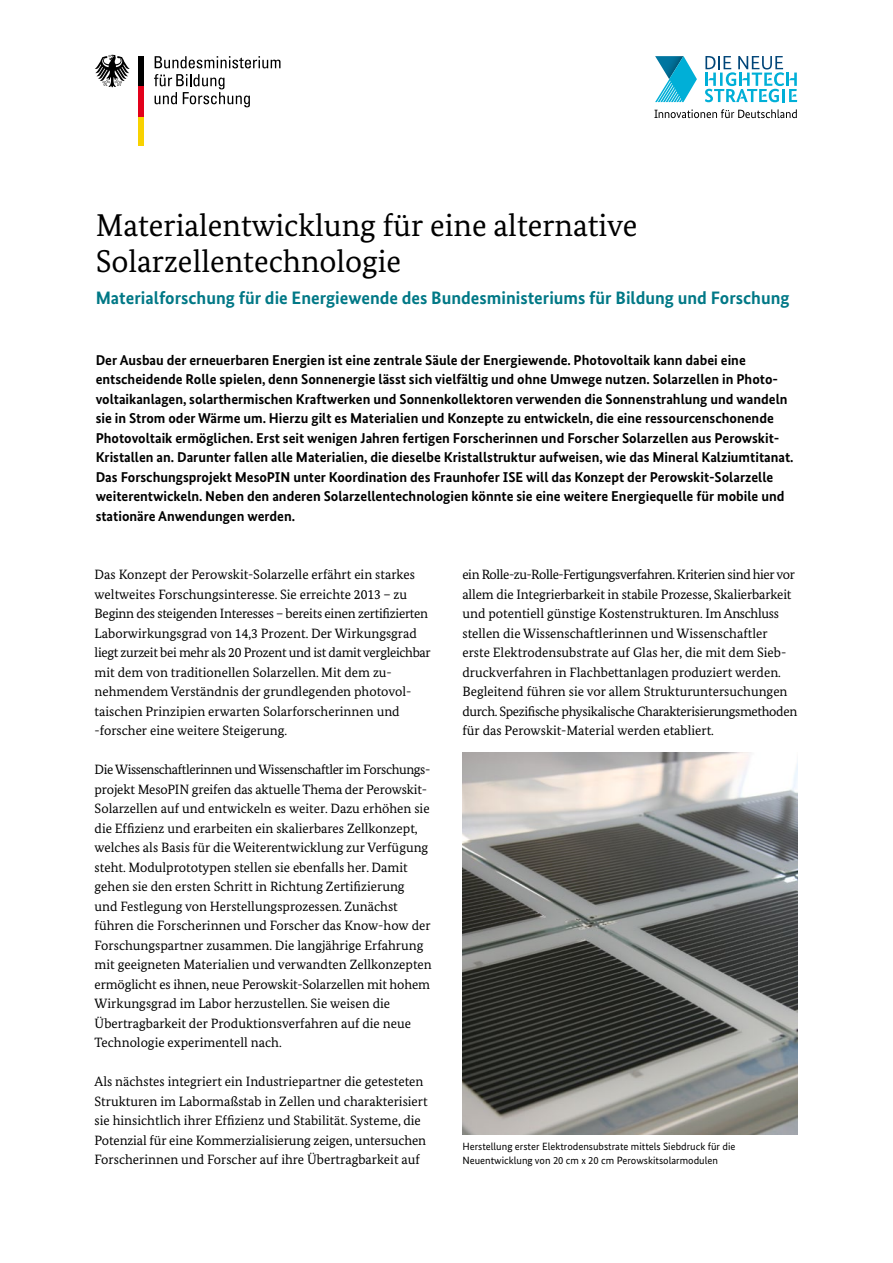
<style>
.page{position:relative;width:893px;height:1263px;background:#fff}
.page>*{position:absolute;margin:0;border:0;box-sizing:border-box;transform-origin:0 0}
.t1{font:31.5px "Bundes Serif";color:#000}
.t2{font:700 18px "Bundes Sans";color:#007886}
.t3{font:700 14.25px/19.5px "Bundes Sans";color:#000}
.t4{font:13.5px/19.5px "Bundes Serif";color:#000}
.t5{font:10.5px/13.5px "Bundes Sans";color:#000}
</style>
<div class="page">
<svg style="left:154px;top:74px;width:96px;height:33px"></svg>
<svg style="left:155px;top:56px;width:125px;height:12px"></svg>
<div style="left:139px;top:116px;width:5px;height:30px;background:#f8d200"></div>
<div style="left:139px;top:86px;width:5px;height:30px;background:#e2001a"></div>
<div style="left:139px;top:56px;width:5px;height:30px;background:#000"></div>
<svg style="left:95px;top:55px;width:35px;height:32px"></svg>
<svg style="left:705px;top:56px;width:92px;height:46px"></svg>
<svg style="left:655px;top:56px;width:42px;height:46px"></svg>
<svg style="left:654px;top:109px;width:143px;height:9px"></svg>
<img style="left:462px;top:753px;width:335px;height:381px">
<h1 class="t1" style="left:96px;top:206px;width:543px">Materialentwicklung für eine alternative</h1>
<h1 class="t1" style="left:96px;top:242px;width:307px">Solarzellentechnologie</h1>
<h2 class="t2" style="left:96px;top:287px;width:695px">Materialforschung für die Energiewende des Bundesministeriums für Bildung und Forschung</h2>
<p class="t3" style="left:96px;top:350px;width:699px">Der Ausbau der erneuerbaren Energien ist eine zentrale Säule der Energiewende. Photovoltaik kann dabei eine entscheidende Rolle spielen, denn Sonnenergie lässt sich vielfältig und ohne Umwege nutzen. Solarzellen in Photo&shy;voltaikanlagen, solarthermischen Kraftwerken und Sonnenkollektoren verwenden die Sonnenstrahlung und wandeln sie in Strom oder Wärme um. Hierzu gilt es Materialien und Konzepte zu entwickeln, die eine ressourcenschonende Photovoltaik ermöglichen. Erst seit wenigen Jahren fertigen Forscherinnen und Forscher Solarzellen aus Perowskit-Kristallen an. Darunter fallen alle Materialien, die dieselbe Kristallstruktur aufweisen, wie das Mineral Kalziumtitanat.<br>Das Forschungsprojekt MesoPIN unter Koordination des Fraunhofer ISE will das Konzept der Perowskit-Solarzelle weiterentwickeln. Neben den anderen Solarzellentechnologien könnte sie eine weitere Energiequelle für mobile und stationäre Anwendungen werden.</p>
<p class="t4" style="left:95px;top:565px;width:338px">Das Konzept der Perowskit-Solarzelle erfährt ein starkes weltweites Forschungsinteresse. Sie erreichte 2013 – zu Beginn des steigenden Interesses – bereits einen zertifizierten Laborwirkungsgrad von 14,3 Prozent. Der Wirkungsgrad liegt zurzeit bei mehr als 20 Prozent und ist damit vergleichbar mit dem von traditionellen Solarzellen. Mit dem zu&shy;nehmendem Verständnis der grundlegenden photovol&shy;taischen Prinzipien erwarten Solarforscherinnen und -forscher eine weitere Steigerung.</p>
<p class="t4" style="left:95px;top:760px;width:339px">Die Wissenschaftlerinnen und Wissenschaftler im Forschungs&shy;projekt MesoPIN greifen das aktuelle Thema der Perowskit-Solarzellen auf und entwickeln es weiter. Dazu erhöhen sie die Effizienz und erarbeiten ein skalierbares Zellkonzept, welches als Basis für die Weiterentwicklung zur Verfügung steht. Modulprototypen stellen sie ebenfalls her. Damit gehen sie den ersten Schritt in Richtung Zertifizierung<br>und Festlegung von Herstellungsprozessen. Zunächst führen die Forscherinnen und Forscher das Know-how der Forschungspartner zusammen. Die langjährige Erfahrung mit geeigneten Materialien und verwandten Zellkonzepten ermöglicht es ihnen, neue Perowskit-Solarzellen mit hohem Wirkungsgrad im Labor herzustellen. Sie weisen die Übertragbarkeit der Produktionsverfahren auf die neue Technologie experimentell nach.</p>
<p class="t4" style="left:95px;top:1072px;width:335px">Als nächstes integriert ein Industriepartner die getesteten Strukturen im Labormaßstab in Zellen und charakterisiert sie hinsichtlich ihrer Effizienz und Stabilität. Systeme, die Potenzial für eine Kommerzialisierung zeigen, untersuchen Forscherinnen und Forscher auf ihre Übertragbarkeit auf</p>
<p class="t4" style="left:462px;top:565px;width:336px">ein Rolle-zu-Rolle-Fertigungsverfahren. Kriterien sind hier vor allem die Integrierbarkeit in stabile Prozesse, Skalierbarkeit und potentiell günstige Kostenstrukturen. Im Anschluss stellen die Wissenschaftlerinnen und Wissenschaftler erste Elektrodensubstrate auf Glas her, die mit dem Sieb&shy;druckverfahren in Flachbettanlagen produziert werden.<br>Begleitend führen sie vor allem Strukturuntersuchungen durch. Spezifische physikalische Charakterisierungsmethoden für das Perowskit-Material werden etabliert.</p>
<p class="t5" style="left:462px;top:1140px;width:274px">Herstellung erster Elektrodensubstrate mittels Siebdruck für die<br>Neuentwicklung von 20 cm x 20 cm Perowskitsolarmodulen</p>
</div>
